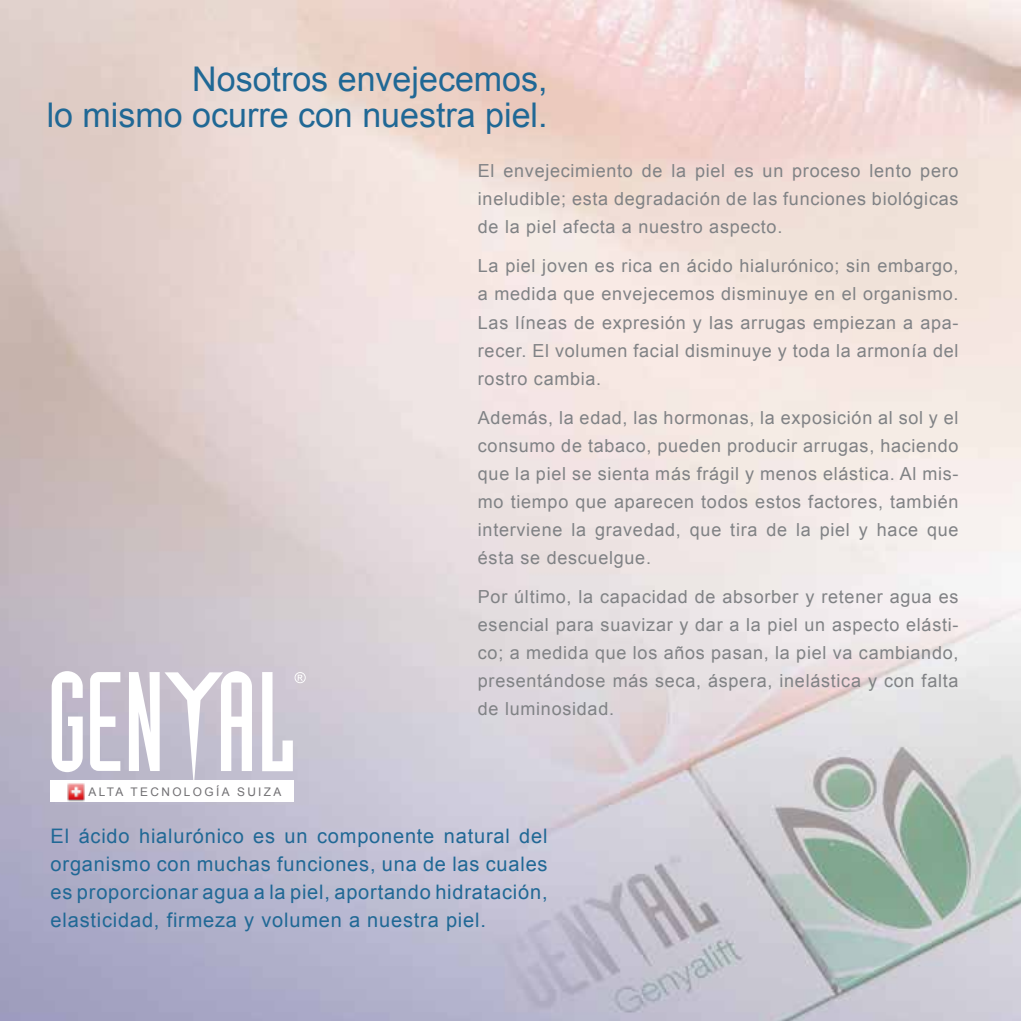
<style>
.page{position:relative;width:1021px;height:1021px;background:#fff}
.page>*{position:absolute;margin:0;border:0;box-sizing:border-box;transform-origin:0 0}
.t1{font:34px/36px "Arial";color:#206895;text-align:right}
.t2{font:20px/28px "Arial";letter-spacing:.04em;color:#206895;text-align:justify}
.t3{font:18px/28px "Arial";letter-spacing:.04em;color:#808285;text-align:justify}
.t4{font:11.8px "Arial";letter-spacing:.2em;color:#717073}
</style>
<div class="page">
<img style="left:0;top:0;width:1020px;height:1020px">
<svg style="left:52px;top:671px;width:254px;height:115px"></svg>
<div style="left:51px;top:780px;width:243px;height:22px;background:#fff"></div>
<img style="left:67px;top:783px;width:18px;height:18px">
<h1 class="t1" style="left:47px;top:61px;width:502px">Nosotros envejecemos,<br>lo mismo ocurre con nuestra piel.</h1>
<p class="t3" style="left:478px;top:157px;width:482px">El envejecimiento de la piel es un proceso lento pero ineludible; esta degradación de las funciones biológicas de la piel afecta a nuestro aspecto.</p>
<p class="t3" style="left:478px;top:252px;width:482px">La piel joven es rica en ácido hialurónico; sin embargo, a medida que envejecemos disminuye en el organismo.<br>Las líneas de expresión y las arrugas empiezan a apa&shy;recer. El volumen facial disminuye y toda la armonía del rostro cambia.</p>
<p class="t3" style="left:478px;top:403px;width:482px">Además, la edad, las hormonas, la exposición al sol y el consumo de tabaco, pueden producir arrugas, haciendo que la piel se sienta más frágil y menos elástica. Al mis&shy;mo tiempo que aparecen todos estos factores, también interviene la gravedad, que tira de la piel y hace que ésta se descuelgue.</p>
<p class="t3" style="left:478px;top:583px;width:482px">Por último, la capacidad de absorber y retener agua es esencial para suavizar y dar a la piel un aspecto elásti&shy;co; a medida que los años pasan, la piel va cambiando, presentándose más seca, áspera, inelástica y con falta de luminosidad.</p>
<p class="t4" style="left:88px;top:784px;width:194px">ALTA TECNOLOGÍA SUIZA</p>
<p class="t2" style="left:51px;top:822px;width:498px">El ácido hialurónico es un componente natural del organismo con muchas funciones, una de las cuales es proporcionar agua a la piel, aportando hidratación, elasticidad, firmeza y volumen a nuestra piel.</p>
</div>
